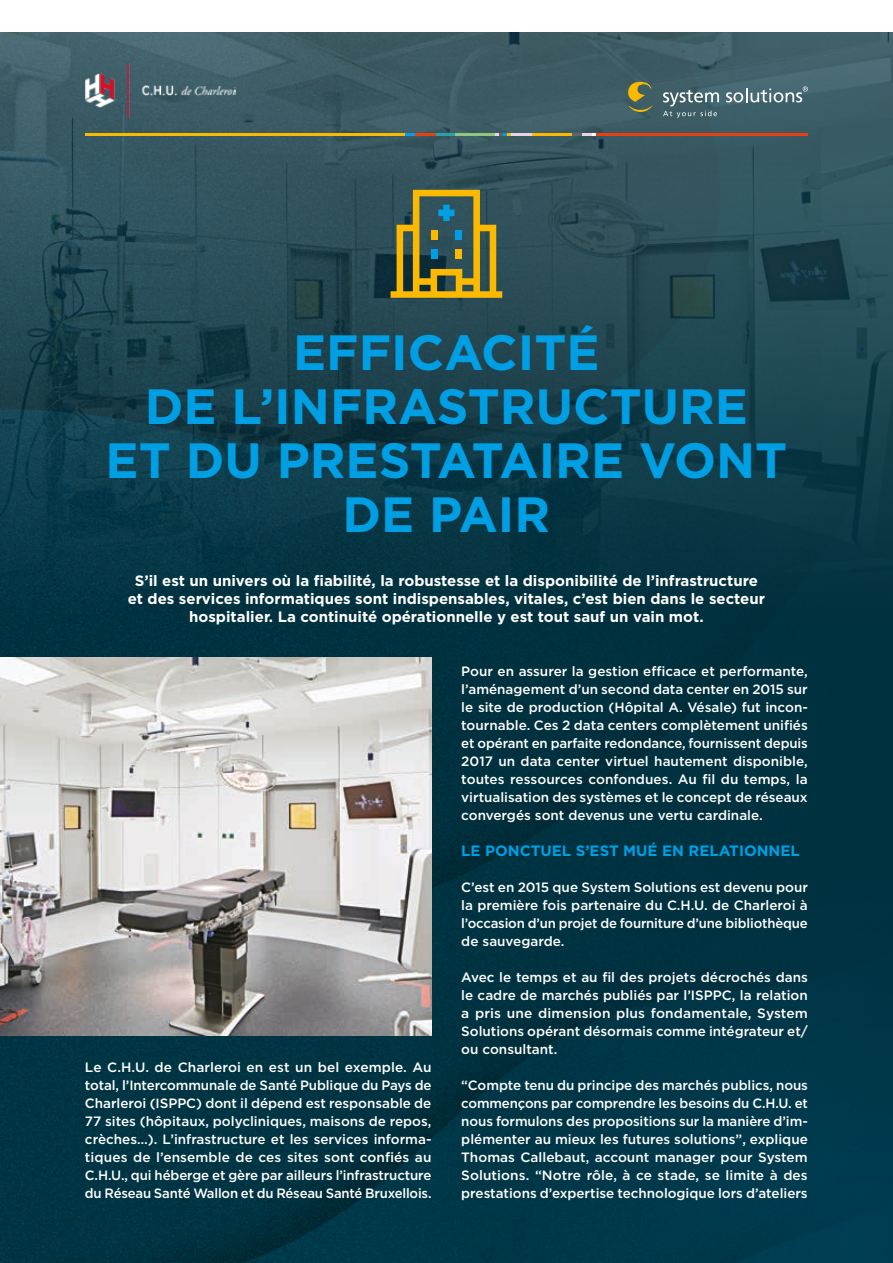
<style>
.page{position:relative;width:893px;height:1263px;background:#fff}
.page>*{position:absolute;margin:0;border:0;box-sizing:border-box;transform-origin:0 0}
.t1{font:700 49.5px/54px "Gotham";color:#009fe3;text-align:center}
.t2{font:700 15px/18px "Gotham";color:#fff;text-align:center}
.t3{font:700 15px "Gotham";color:#009fe3}
.t4{font:500 13.5px/18px "Gotham";color:#fff;text-align:justify}
</style>
<div class="page">
<img style="left:0;top:625px;width:893px;height:638px">
<img style="left:0;top:32px;width:893px;height:593px">
<svg style="left:499px;top:873px;width:394px;height:390px;background:#003546"></svg>
<img style="left:85px;top:64px;width:150px;height:54px">
<svg style="left:391px;top:190px;width:111px;height:108px;background:#6f7139"></svg>
<div style="left:431px;top:230px;width:7px;height:10px;background:#fbba00"></div>
<div style="left:455px;top:230px;width:6px;height:10px;background:#009fe3"></div>
<div style="left:431px;top:249px;width:7px;height:9px;background:#009fe3"></div>
<div style="left:455px;top:249px;width:6px;height:9px;background:#fbba00"></div>
<img style="left:0;top:658px;width:432px;height:378px">
<hr style="left:85px;top:134px;width:320px;height:2px;background:#fbba00">
<hr style="left:435px;top:134px;width:21px;height:2px;background:#2aa1a9">
<hr style="left:456px;top:134px;width:40px;height:2px;background:#92c67a">
<svg style="left:405px;top:134px;width:10px;height:2px"></svg>
<hr style="left:415px;top:134px;width:20px;height:2px;background:#e74111">
<svg style="left:496px;top:134px;width:16px;height:2px"></svg>
<hr style="left:512px;top:134px;width:20px;height:2px;background:#e8d4e2">
<hr style="left:532px;top:134px;width:40px;height:2px;background:#fbba00">
<svg style="left:572px;top:134px;width:24px;height:2px"></svg>
<hr style="left:596px;top:134px;width:212px;height:2px;background:#e74111">
<svg style="left:628px;top:81px;width:24px;height:31px"></svg>
<svg style="left:663px;top:90px;width:56px;height:28px;background:#637d84"></svg>
<svg style="left:726px;top:86px;width:82px;height:16px"></svg>
<h1 class="t1" style="left:106px;top:325px;width:683px">EFFICACITÉ<br>DE L’INFRASTRUCTURE<br>ET DU PRESTATAIRE VONT<br>DE PAIR</h1>
<p class="t2" style="left:128px;top:571px;width:639px">S’il est un univers où la fiabilité, la robustesse et la disponibilité de l’infrastructure et des services informatiques sont indispensables, vitales, c’est bien dans le secteur hospitalier. La continuité opérationnelle y est tout sauf un vain mot.</p>
<p class="t4" style="left:85px;top:1058px;width:348px">Le C.H.U. de Charleroi en est un bel exemple. Au total, l’Intercommunale de Santé Publique du Pays de Charleroi (ISPPC) dont il dépend est responsable de 77 sites (hôpitaux, polycliniques, maisons de repos, crèches…). L’infrastructure et les services informa&shy;tiques de l’ensemble de ces sites sont confiés au C.H.U., qui héberge et gère par ailleurs l’infrastructure du Réseau Santé Wallon et du Réseau Santé Bruxellois.</p>
<p class="t4" style="left:461px;top:662px;width:348px">Pour en assurer la gestion efficace et performante, l’aménagement d’un second data center en 2015 sur le site de production (Hôpital A. Vésale) fut incon&shy;tournable. Ces 2 data centers complètement unifiés et opérant en parfaite redondance, fournissent depuis 2017 un data center virtuel hautement disponible, toutes ressources confondues. Au fil du temps, la virtualisation des systèmes et le concept de réseaux convergés sont devenus une vertu cardinale.</p>
<p class="t3" style="left:461px;top:841px;width:340px">LE PONCTUEL S’EST MUÉ EN RELATIONNEL</p>
<p class="t4" style="left:461px;top:878px;width:348px">C’est en 2015 que System Solutions est devenu pour la première fois partenaire du C.H.U. de Charleroi à l’occasion d’un projet de fourniture d’une bibliothèque de sauvegarde.</p>
<p class="t4" style="left:461px;top:968px;width:348px">Avec le temps et au fil des projets décrochés dans le cadre de marchés publiés par l’ISPPC, la relation a pris une dimension plus fondamentale, System Solutions opérant désormais comme intégrateur et/ ou consultant.</p>
<p class="t4" style="left:461px;top:1076px;width:348px">“Compte tenu du principe des marchés publics, nous commençons par comprendre les besoins du C.H.U. et nous formulons des propositions sur la manière d’im&shy;plémenter au mieux les futures solutions”, explique Thomas Callebaut, account manager pour System Solutions. “Notre rôle, à ce stade, se limite à des prestations d’expertise technologique lors d’ateliers</p>
</div>
